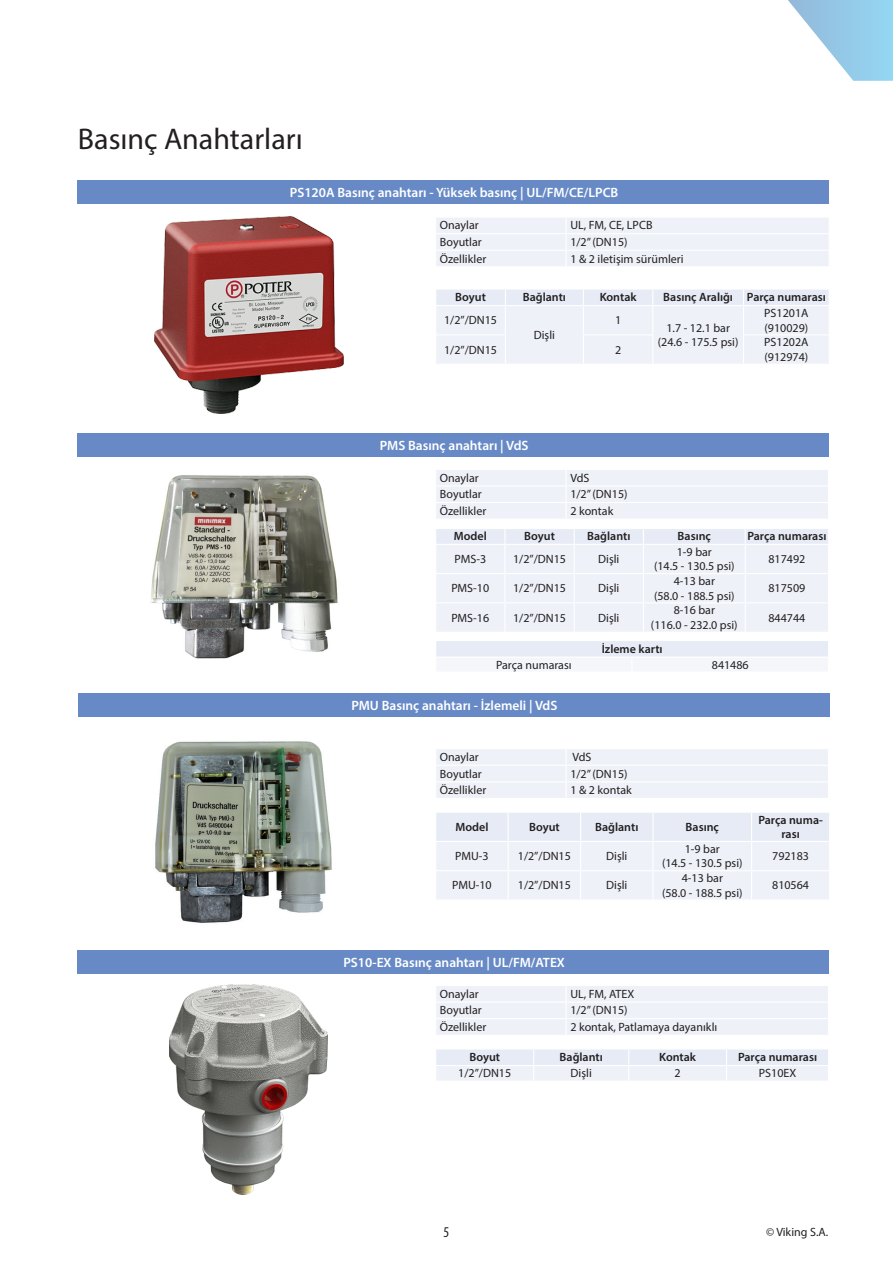
<style>
.page{position:relative;width:893px;height:1263px;background:#fff}
.page>*{position:absolute;margin:0;border:0;box-sizing:border-box;transform-origin:0 0}
.t1{font:30px "Myriad Pro";color:#231f20}
.t2{font:condensed 15px "Myriad Pro";color:#231f20}
.t3{font:600 13.5px "Myriad Pro";color:#fff}
.t4{font:12px/14.4px "Myriad Pro";color:#231f20}
.t5{font:600 12px/14.4px "Myriad Pro";color:#231f20;text-align:center}
</style>
<div class="page">
<svg style="left:788px;top:0;width:105px;height:81px"></svg>
<img style="left:151px;top:475px;width:187px;height:184px">
<img style="left:154px;top:216px;width:189px;height:197px">
<img style="left:155px;top:741px;width:177px;height:182px">
<img style="left:170px;top:985px;width:158px;height:209px">
<div style="left:436px;top:218px;width:393px;height:48px;background:#eef1f8"></div>
<hr style="left:436px;top:233px;width:130px;height:1px;background:#fff">
<hr style="left:566px;top:233px;width:263px;height:1px;background:#fff">
<div style="left:436px;top:289px;width:393px;height:75px;background:#eef1f8"></div>
<hr style="left:583px;top:334px;width:70px;height:1px;background:#fff">
<div style="left:436px;top:470px;width:392px;height:48px;background:#eef1f8"></div>
<hr style="left:436px;top:485px;width:130px;height:1px;background:#fff">
<hr style="left:566px;top:485px;width:262px;height:1px;background:#fff">
<div style="left:436px;top:529px;width:392px;height:103px;background:#eef1f8"></div>
<div style="left:436px;top:749px;width:392px;height:49px;background:#eef1f8"></div>
<hr style="left:436px;top:765px;width:130px;height:1px;background:#fff">
<hr style="left:566px;top:765px;width:262px;height:1px;background:#fff">
<div style="left:436px;top:986px;width:392px;height:49px;background:#eef1f8"></div>
<hr style="left:436px;top:1001px;width:130px;height:2px;background:#fff">
<hr style="left:566px;top:1001px;width:262px;height:2px;background:#fff">
<div style="left:436px;top:1049px;width:392px;height:32px;background:#eef1f8"></div>
<hr style="left:629px;top:1065px;width:97px;height:1px;background:#fff">
<hr style="left:435px;top:1080px;width:99px;height:2px;background:#fff">
<hr style="left:534px;top:1080px;width:95px;height:2px;background:#fff">
<hr style="left:629px;top:1080px;width:97px;height:2px;background:#fff">
<div style="left:436px;top:813px;width:393px;height:86px;background:#eef1f8"></div>
<hr style="left:653px;top:870px;width:99px;height:1px;background:#fff">
<hr style="left:652px;top:871px;width:2px;height:28px;background:#fff">
<svg style="left:436px;top:641px;width:392px;height:30px"></svg>
<div style="left:78px;top:180px;width:751px;height:24px;background:#678ac6"></div>
<div style="left:78px;top:433px;width:751px;height:24px;background:#678ac6"></div>
<div style="left:78px;top:693px;width:751px;height:23px;background:#678ac6"></div>
<div style="left:78px;top:950px;width:751px;height:23px;background:#678ac6"></div>
<p class="t1" style="left:78px;top:120px;width:226px">Basınç Anahtarları</p>
<p class="t3" style="left:290px;top:184px;width:330px">PS120A Basınç anahtarı - Yüksek basınç | UL/FM/CE/LPCB</p>
<p class="t4" style="left:440px;top:218px;width:40px">Onaylar</p>
<p class="t4" style="left:570px;top:218px;width:84px">UL, FM, CE, LPCB</p>
<p class="t4" style="left:440px;top:235px;width:43px">Boyutlar</p>
<p class="t4" style="left:570px;top:235px;width:59px">1/2” (DN15)</p>
<p class="t4" style="left:440px;top:251px;width:48px">Özellikler</p>
<p class="t4" style="left:570px;top:251px;width:115px">1 &amp; 2 iletişim sürümleri</p>
<p class="t5" style="left:455px;top:290px;width:32px">Boyut</p>
<p class="t5" style="left:523px;top:290px;width:45px">Bağlantı</p>
<p class="t5" style="left:600px;top:290px;width:38px">Kontak</p>
<p class="t5" style="left:663px;top:290px;width:71px">Basınç Aralığı</p>
<p class="t5" style="left:747px;top:290px;width:80px">Parça numarası</p>
<p class="t4" style="left:444px;top:313px;width:54px">1/2”/DN15</p>
<p class="t4" style="left:534px;top:328px;width:23px">Dişli</p>
<p class="t4" style="left:764px;top:306px;width:46px">PS1201A (910029)</p>
<p class="t4" style="left:615px;top:313px;width:8px">1</p>
<p class="t4" style="left:666px;top:320px;width:65px">1.7 - 12.1 bar</p>
<p class="t4" style="left:658px;top:335px;width:82px">(24.6 - 175.5 psi)</p>
<p class="t4" style="left:444px;top:342px;width:54px">1/2”/DN15</p>
<p class="t4" style="left:615px;top:342px;width:8px">2</p>
<p class="t4" style="left:764px;top:335px;width:46px">PS1202A (912974)</p>
<p class="t3" style="left:380px;top:437px;width:150px">PMS Basınç anahtarı | VdS</p>
<p class="t4" style="left:440px;top:470px;width:40px">Onaylar</p>
<p class="t4" style="left:570px;top:470px;width:20px">VdS</p>
<p class="t4" style="left:440px;top:487px;width:43px">Boyutlar</p>
<p class="t4" style="left:570px;top:487px;width:59px">1/2” (DN15)</p>
<p class="t4" style="left:440px;top:503px;width:48px">Özellikler</p>
<p class="t4" style="left:570px;top:503px;width:44px">2 kontak</p>
<p class="t5" style="left:454px;top:529px;width:34px">Model</p>
<p class="t5" style="left:524px;top:529px;width:32px">Boyut</p>
<p class="t5" style="left:587px;top:529px;width:45px">Bağlantı</p>
<p class="t5" style="left:678px;top:529px;width:35px">Basınç</p>
<p class="t5" style="left:747px;top:529px;width:80px">Parça numarası</p>
<p class="t4" style="left:454px;top:552px;width:33px">PMS-3</p>
<p class="t4" style="left:513px;top:552px;width:54px">1/2”/DN15</p>
<p class="t4" style="left:598px;top:552px;width:23px">Dişli</p>
<p class="t4" style="left:677px;top:544px;width:37px">1-9 bar</p>
<p class="t4" style="left:654px;top:559px;width:82px">(14.5 - 130.5 psi)</p>
<p class="t4" style="left:768px;top:552px;width:38px">817492</p>
<p class="t4" style="left:451px;top:581px;width:39px">PMS-10</p>
<p class="t4" style="left:513px;top:581px;width:54px">1/2”/DN15</p>
<p class="t4" style="left:598px;top:581px;width:23px">Dişli</p>
<p class="t4" style="left:451px;top:610px;width:39px">PMS-16</p>
<p class="t4" style="left:513px;top:610px;width:54px">1/2”/DN15</p>
<p class="t4" style="left:598px;top:610px;width:23px">Dişli</p>
<p class="t4" style="left:674px;top:574px;width:43px">4-13 bar</p>
<p class="t4" style="left:654px;top:588px;width:82px">(58.0 - 188.5 psi)</p>
<p class="t4" style="left:674px;top:603px;width:43px">8-16 bar</p>
<p class="t4" style="left:651px;top:617px;width:88px">(116.0 - 232.0 psi)</p>
<p class="t5" style="left:602px;top:641px;width:62px">İzleme kartı</p>
<p class="t4" style="left:496px;top:657px;width:77px">Parça numarası</p>
<p class="t4" style="left:712px;top:657px;width:38px">841486</p>
<p class="t3" style="left:351px;top:697px;width:208px">PMU Basınç anahtarı - İzlemeli | VdS</p>
<p class="t4" style="left:440px;top:750px;width:40px">Onaylar</p>
<p class="t4" style="left:572px;top:750px;width:20px">VdS</p>
<p class="t4" style="left:440px;top:766px;width:43px">Boyutlar</p>
<p class="t4" style="left:570px;top:766px;width:59px">1/2” (DN15)</p>
<p class="t4" style="left:440px;top:783px;width:48px">Özellikler</p>
<p class="t4" style="left:570px;top:783px;width:63px">1 &amp; 2 kontak</p>
<p class="t4" style="left:768px;top:581px;width:38px">817509</p>
<p class="t4" style="left:768px;top:610px;width:38px">844744</p>
<p class="t5" style="left:455px;top:819px;width:34px">Model</p>
<p class="t5" style="left:529px;top:819px;width:32px">Boyut</p>
<p class="t5" style="left:595px;top:819px;width:45px">Bağlantı</p>
<p class="t5" style="left:686px;top:819px;width:35px">Basınç</p>
<p class="t5" style="left:758px;top:812px;width:66px">Parça numa&shy;rası</p>
<p class="t4" style="left:455px;top:849px;width:35px">PMU-3</p>
<p class="t4" style="left:518px;top:849px;width:54px">1/2”/DN15</p>
<p class="t4" style="left:606px;top:849px;width:23px">Dişli</p>
<p class="t4" style="left:685px;top:841px;width:37px">1-9 bar</p>
<p class="t4" style="left:662px;top:856px;width:82px">(14.5 - 130.5 psi)</p>
<p class="t4" style="left:772px;top:849px;width:38px">792183</p>
<p class="t4" style="left:452px;top:878px;width:41px">PMU-10</p>
<p class="t4" style="left:518px;top:878px;width:54px">1/2”/DN15</p>
<p class="t4" style="left:606px;top:878px;width:23px">Dişli</p>
<p class="t3" style="left:343px;top:953px;width:223px">PS10-EX Basınç anahtarı | UL/FM/ATEX</p>
<p class="t4" style="left:682px;top:871px;width:43px">4-13 bar</p>
<p class="t4" style="left:662px;top:885px;width:82px">(58.0 - 188.5 psi)</p>
<p class="t4" style="left:772px;top:878px;width:38px">810564</p>
<p class="t4" style="left:440px;top:986px;width:40px">Onaylar</p>
<p class="t4" style="left:570px;top:986px;width:65px">UL, FM, ATEX</p>
<p class="t4" style="left:440px;top:1003px;width:43px">Boyutlar</p>
<p class="t4" style="left:570px;top:1003px;width:59px">1/2” (DN15)</p>
<p class="t4" style="left:440px;top:1019px;width:48px">Özellikler</p>
<p class="t4" style="left:570px;top:1019px;width:148px">2 kontak, Patlamaya dayanıklı</p>
<p class="t5" style="left:469px;top:1050px;width:32px">Boyut</p>
<p class="t5" style="left:560px;top:1050px;width:45px">Bağlantı</p>
<p class="t5" style="left:659px;top:1050px;width:38px">Kontak</p>
<p class="t5" style="left:738px;top:1050px;width:80px">Parça numarası</p>
<p class="t4" style="left:458px;top:1066px;width:54px">1/2”/DN15</p>
<p class="t4" style="left:571px;top:1066px;width:23px">Dişli</p>
<p class="t4" style="left:674px;top:1066px;width:8px">2</p>
<p class="t4" style="left:759px;top:1066px;width:39px">PS10EX</p>
<p class="t2" style="left:444px;top:1223px;width:7px">5</p>
<p class="t4" style="left:766px;top:1225px;width:64px">© Viking S.A.</p>
</div>
